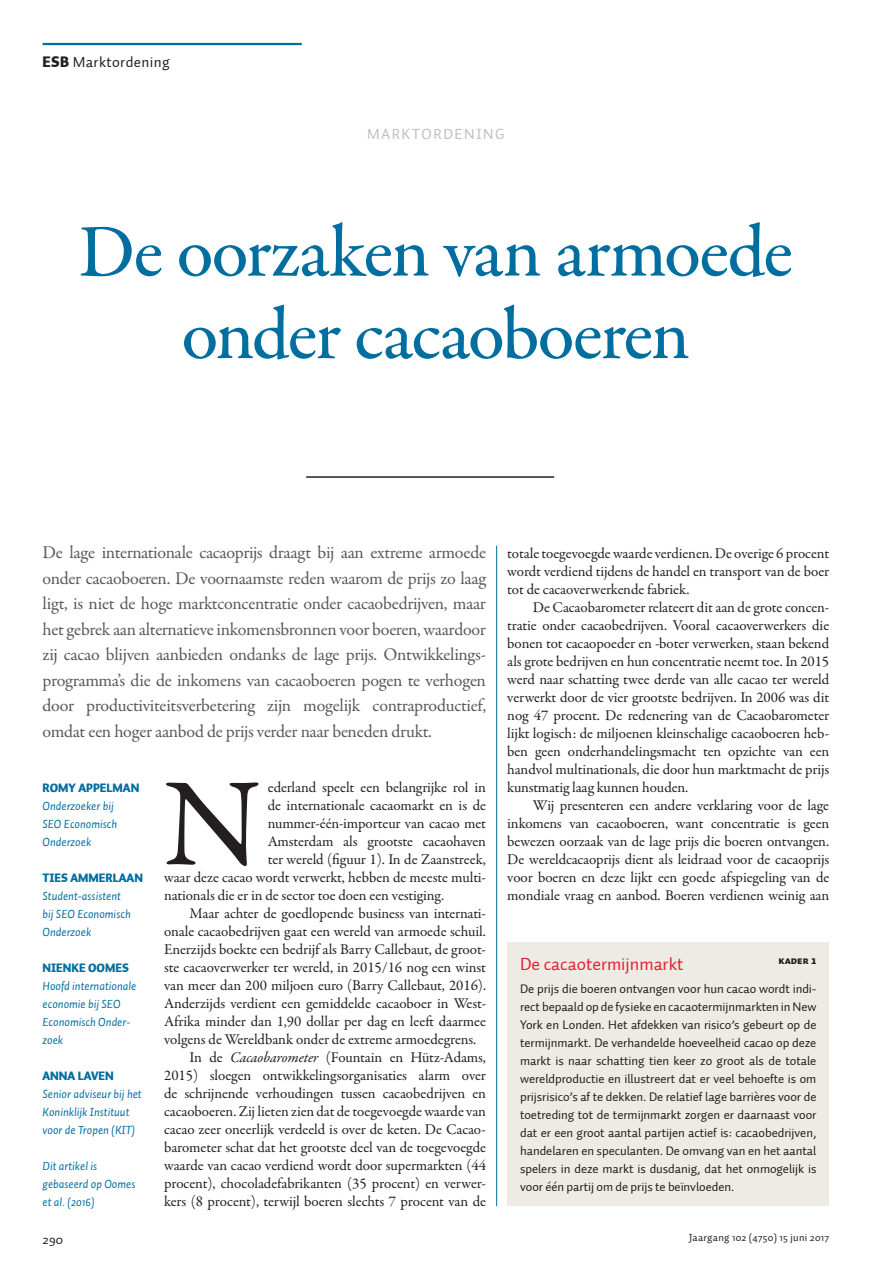
<style>
.page{position:relative;width:893px;height:1263px;background:#fff}
.page>*{position:absolute;margin:0;border:0;box-sizing:border-box;transform-origin:0 0}
.PLAT_Initiaal_5r{font:126.15px "Garamond Premr Pro";color:#231f20}
.KP01_50pt{font:500 75px/82.5px "Garamond Premr Pro";letter-spacing:-.025em;color:#006e9f;text-align:center}
.INTR_Intro{font:18px/25.5px "Garamond Premr Pro";letter-spacing:-.015em;color:#57585a;text-align:justify}
.KDK1_FiguurKop{font:18px "Auto 1";color:#e62130}
.PLAT_VervolgAlinea{font:15px/18px "Garamond Premr Pro";letter-spacing:-.01em;color:#231f20;text-align:justify}
.PLAT_Initiaal_5r-2{font:15px "Garamond Premr Pro";letter-spacing:-.01em;color:#231f20}
.DIVE_ESBRubriek{font:15px "Auto 1";letter-spacing:.025em;color:#231f20}
.DIVE_Rubriek{font:15px "Auto 1";letter-spacing:.1em;color:#bcbdbf}
.t1{font:13.5px "Auto 1";color:#231f20}
.KDPT_KaderTekst{font:12.75px/18px "Auto 1";letter-spacing:-.005em;color:#231f20;text-align:justify}
.AUIN_AuteurVermeldin{font:italic 12px/18px "Auto 1";color:#006e9f}
.AUTR_AuteurNaamLinks{font:900 12px "Auto 1";color:#006e9f}
.t2{font:10.5px "Auto 1";letter-spacing:.025em;color:#231f20}
.KDK2_Figuurnummer{font:10.5px "Auto 1 Black Sm Cp";color:#231f20}
.s1{font-weight:900}
.s2{font-style:italic}
</style>
<div class="page">
<hr style="left:43px;top:43px;width:259px;height:2px;background:#006e9f">
<hr style="left:496px;top:546px;width:1px;height:660px;background:#006e9f">
<hr style="left:306px;top:476px;width:248px;height:2px;background:#231f20">
<div style="left:507px;top:942px;width:322px;height:264px;background:#edebe3"></div>
<p class="DIVE_ESBRubriek" style="left:43px;top:53px;width:129px"><span class="s1">ESB</span> Marktordening</p>
<p class="DIVE_Rubriek" style="left:367px;top:125px;width:139px">MARKTORDENING</p>
<p class="KP01_50pt" style="left:79px;top:212px;width:716px">De oorzaken van armoede onder cacaoboeren</p>
<p class="INTR_Intro" style="left:43px;top:540px;width:445px">De lage internationale cacaoprijs draagt bij aan extreme armoede onder cacaoboeren. De voornaamste reden waarom de prijs zo laag ligt, is niet de hoge marktconcentratie onder cacaobedrijven, maar het gebrek aan alternatieve inkomensbronnen voor boeren, waardoor zij cacao blijven aanbieden ondanks de lage prijs. Ontwikkelings&shy;programma’s die de inkomens van cacaoboeren pogen te verhogen door productiviteitsverbetering zijn mogelijk contraproductief, omdat een hoger aanbod de prijs verder naar beneden drukt.</p>
<p class="AUTR_AuteurNaamLinks" style="left:43px;top:780px;width:98px">ROMY APPELMAN</p>
<p class="AUIN_AuteurVermeldin" style="left:43px;top:797px;width:76px">Onderzoeker bij<br>SEO Economisch<br>Onderzoek</p>
<p class="AUTR_AuteurNaamLinks" style="left:43px;top:870px;width:102px">TIES AMMERLAAN</p>
<p class="AUIN_AuteurVermeldin" style="left:43px;top:887px;width:90px">Student-assistent bij SEO Economisch<br>Onderzoek</p>
<p class="AUTR_AuteurNaamLinks" style="left:43px;top:960px;width:88px">NIENKE OOMES</p>
<p class="AUIN_AuteurVermeldin" style="left:43px;top:977px;width:95px">Hoofd internationale economie bij SEO</p>
<p class="AUIN_AuteurVermeldin" style="left:43px;top:1013px;width:89px">Economisch Onder&shy;zoek</p>
<p class="AUTR_AuteurNaamLinks" style="left:43px;top:1068px;width:73px">ANNA LAVEN</p>
<p class="AUIN_AuteurVermeldin" style="left:43px;top:1085px;width:101px">Senior adviseur bij het<br>Koninklijk Instituut voor de Tropen (KIT)</p>
<p class="AUIN_AuteurVermeldin" style="left:43px;top:1157px;width:56px">Dit artikel is</p>
<p class="AUIN_AuteurVermeldin" style="left:43px;top:1175px;width:94px">gebaseerd op Oomes et al. (2016)</p>
<p class="PLAT_Initiaal_5r" style="left:164px;top:748px;width:99px">N</p>
<p class="PLAT_Initiaal_5r-2" style="left:268px;top:778px;width:220px">ederland speelt een belangrijke rol in</p>
<p class="PLAT_Initiaal_5r-2" style="left:268px;top:796px;width:220px">de internationale cacaomarkt en is de</p>
<p class="PLAT_Initiaal_5r-2" style="left:268px;top:814px;width:220px">nummer-één-importeur van cacao met</p>
<p class="PLAT_Initiaal_5r-2" style="left:268px;top:832px;width:220px">Amsterdam als grootste cacaohaven</p>
<p class="PLAT_Initiaal_5r-2" style="left:268px;top:850px;width:220px">ter wereld (figuur 1). In de Zaanstreek,</p>
<p class="PLAT_Initiaal_5r-2" style="left:164px;top:868px;width:323px">waar deze cacao wordt verwerkt, hebben de meeste multi-</p>
<p class="PLAT_Initiaal_5r-2" style="left:164px;top:886px;width:282px">nationals die er in de sector toe doen een vestiging.</p>
<p class="PLAT_VervolgAlinea" style="left:164px;top:905px;width:323px;text-indent:26px">Maar achter de goedlopende business van internati&shy;onale cacaobedrijven gaat een wereld van armoede schuil.<br>Enerzijds boekte een bedrijf als Barry Callebaut, de groot&shy;ste cacaoverwerker ter wereld, in 2015/16 nog een winst van meer dan 200 miljoen euro (Barry Callebaut, 2016).<br>Anderzijds verdient een gemiddelde cacaoboer in West-Afrika minder dan 1,90 dollar per dag en leeft daarmee volgens de Wereldbank onder de extreme armoedegrens.</p>
<p class="PLAT_VervolgAlinea" style="left:164px;top:1049px;width:323px;text-indent:26px">In de <span class="s2">Cacaobarometer</span> (Fountain en Hütz-Adams, 2015) sloegen ontwikkelingsorganisaties alarm over de schrijnende verhoudingen tussen cacaobedrijven en cacaoboeren. Zij lieten zien dat de toegevoegde waarde van cacao zeer oneerlijk verdeeld is over de keten. De Cacao&shy;barometer schat dat het grootste deel van de toegevoegde waarde van cacao verdiend wordt door supermarkten (44 procent), chocoladefabrikanten (35 procent) en verwer&shy;kers (8 procent), terwijl boeren slechts 7 procent van de</p>
<p class="PLAT_VervolgAlinea" style="left:507px;top:545px;width:323px">totale toegevoegde waarde verdienen. De overige 6 procent wordt verdiend tijdens de handel en transport van de boer tot de cacaoverwerkende fabriek.</p>
<p class="PLAT_VervolgAlinea" style="left:507px;top:599px;width:323px;text-indent:26px">De Cacaobarometer relateert dit aan de grote concen&shy;tratie onder cacaobedrijven. Vooral cacaoverwerkers die bonen tot cacaopoeder en -boter verwerken, staan bekend als grote bedrijven en hun concentratie neemt toe. In 2015 werd naar schatting twee derde van alle cacao ter wereld verwerkt door de vier grootste bedrijven. In 2006 was dit nog 47 procent. De redenering van de Cacaobarometer lijkt logisch: de miljoenen kleinschalige cacaoboeren heb&shy;ben geen onderhandelingsmacht ten opzichte van een handvol multinationals, die door hun marktmacht de prijs kunstmatig laag kunnen houden.</p>
<p class="PLAT_VervolgAlinea" style="left:507px;top:797px;width:323px;text-indent:26px">Wij presenteren een andere verklaring voor de lage inkomens van cacaoboeren, want concentratie is geen bewezen oorzaak van de lage prijs die boeren ontvangen.<br>De wereldcacaoprijs dient als leidraad voor de cacaoprijs voor boeren en deze lijkt een goede afspiegeling van de mondiale vraag en aanbod. Boeren verdienen weinig aan</p>
<p class="KDK1_FiguurKop" style="left:520px;top:952px;width:165px">De cacaotermijnmarkt</p>
<p class="KDK2_Figuurnummer" style="left:778px;top:954px;width:39px">KADER 1</p>
<p class="KDPT_KaderTekst" style="left:520px;top:980px;width:298px">De prijs die boeren ontvangen voor hun cacao wordt indi&shy;rect bepaald op de fysieke en cacaotermijnmarkten in New York en Londen. Het afdekken van risico’s gebeurt op de termijnmarkt. De verhandelde hoeveelheid cacao op deze markt is naar schatting tien keer zo groot als de totale wereldproductie en illustreert dat er veel behoefte is om prijsrisico’s af te dekken. De relatief lage barrières voor de toetreding tot de termijnmarkt zorgen er daarnaast voor dat er een groot aantal partijen actief is: cacaobedrijven, handelaren en speculanten. De omvang van en het aantal spelers in deze markt is dusdanig, dat het onmogelijk is voor één partij om de prijs te beïnvloeden.</p>
<p class="t1" style="left:43px;top:1231px;width:22px">290</p>
<p class="t2" style="left:689px;top:1231px;width:142px">Jaargang 102 (4750) 15 juni 2017</p>
</div>
